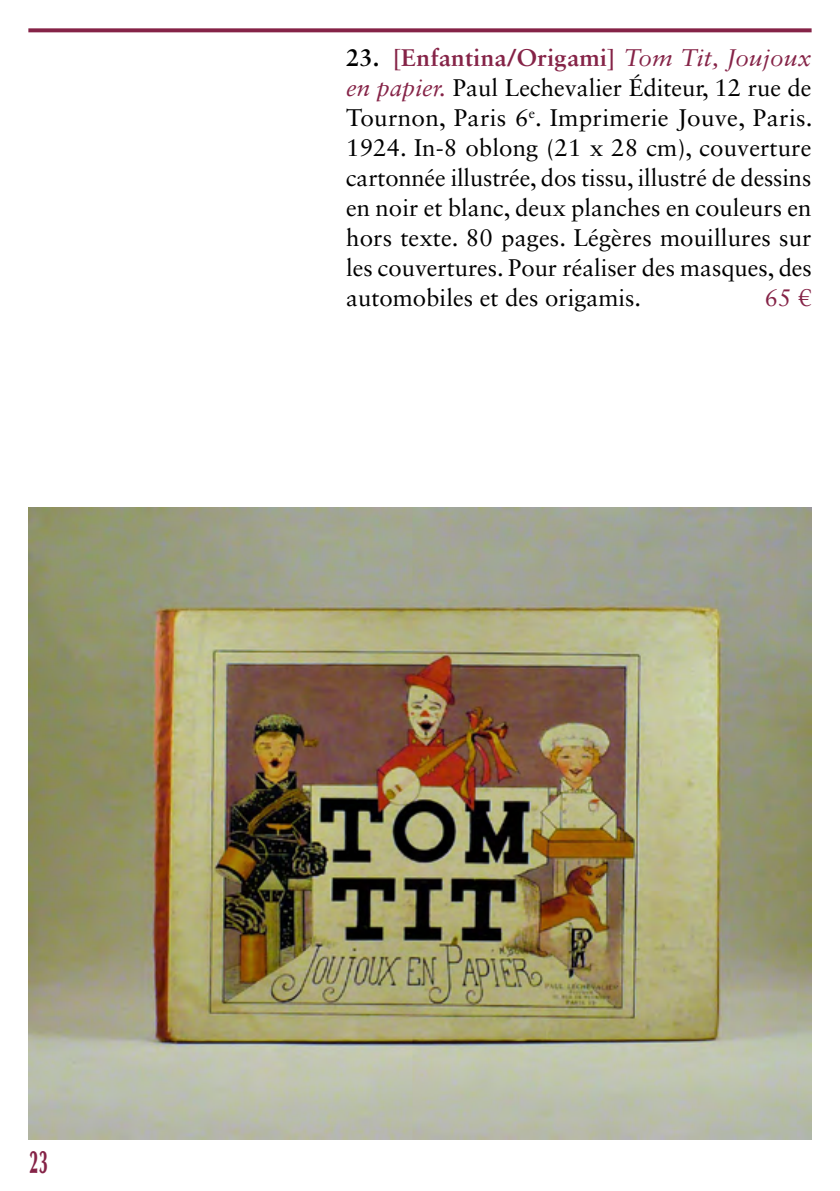
<style>
.page{position:relative;width:840px;height:1191px;background:#fff}
.page>*{position:absolute;margin:0;border:0;box-sizing:border-box;transform-origin:0 0}
.t1{font:900 32px "Optima LT Std";color:#852347;scale:.5 1}
.t2{font:24px/30px "Sabon LT Std";color:#000;text-align:justify}
.t3{font:24px "Sabon LT Std";color:#852347}
.s1{font-weight:700}
.s2{font-weight:700;color:#852347}
.s3{font-style:italic;color:#852347}
</style>
<div class="page">
<svg style="left:28px;top:28px;width:783px;height:4px;fill:#852347"></svg>
<img style="left:28px;top:507px;width:783px;height:633px">
<p class="t2" style="left:346px;top:43px;width:467px"><span class="s1">23.</span> <span class="s2">[Enfantina/Origami]</span> <span class="s3">Tom Tit, Joujoux en papier.</span> Paul Lechevalier Éditeur, 12 rue de Tournon, Paris 6<sup>e</sup>. Imprimerie Jouve, Paris.<br>1924. In-8 oblong (21 x 28 cm), couverture cartonnée illustrée, dos tissu, illustré de dessins en noir et blanc, deux planches en couleurs en hors texte. 80 pages. Légères mouillures sur les couvertures. Pour réaliser des masques, des automobiles et des origamis.</p>
<p class="t3" style="left:764px;top:284px;width:48px">65 €</p>
<h1 class="t1" style="left:30px;top:1143px;width:37px">23</h1>
</div>
